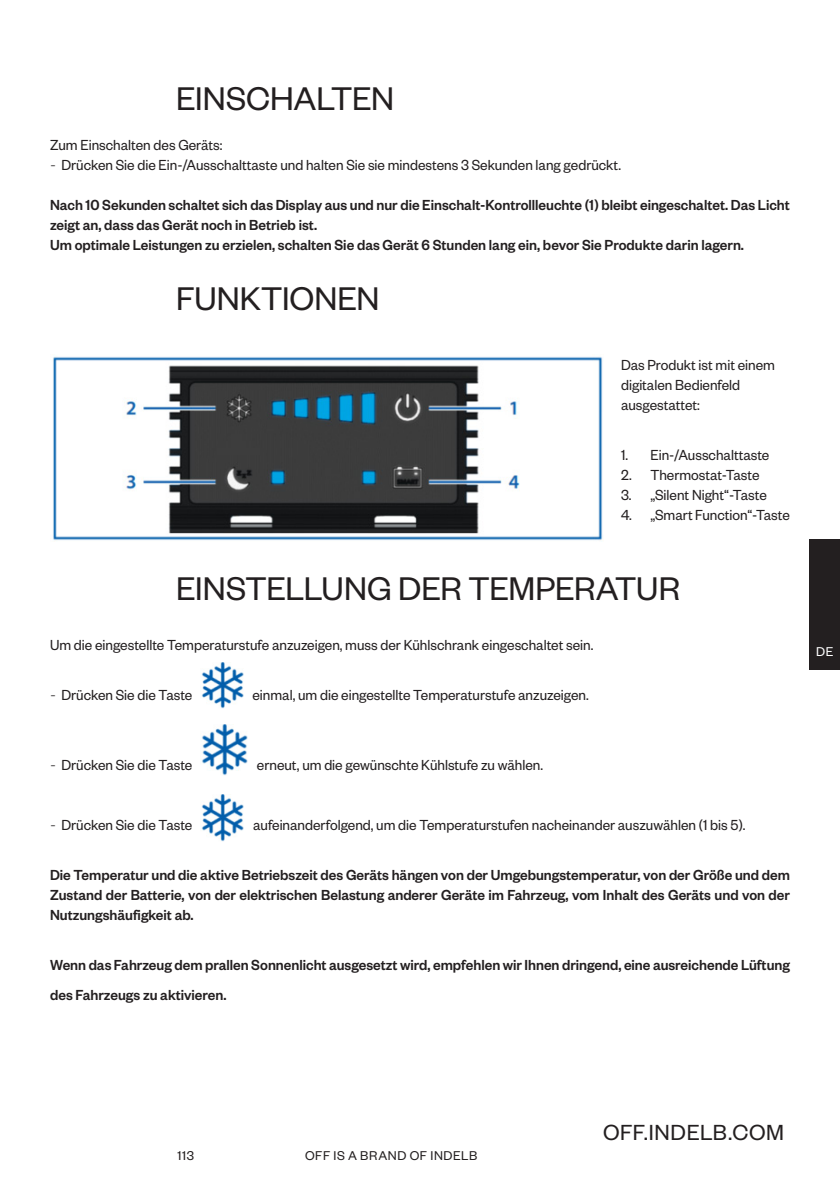
<style>
.page{position:relative;width:840px;height:1191px;background:#fff}
.page>*{position:absolute;margin:0;border:0;box-sizing:border-box;transform-origin:0 0}
.t1{font:36px "Founders Grotesk";letter-spacing:-.005em;color:#231f20}
.t2{font:24px "Founders Grotesk";letter-spacing:.03em;color:#231f20}
.t3{font:500 16px/20px "Founders Grotesk";color:#231f20;scale:.95 1}
.t4{font:16px "Founders Grotesk";color:#231f20;scale:.95 1}
.t5{font:16px/20px "Founders Grotesk";color:#242021;scale:.95 1}
.t6{font:14px "Founders Grotesk";letter-spacing:.045em;color:#231f20}
.t7{font:14px "Founders Grotesk";color:#fff}
.s1{font-family:"Aspira";font-weight:300}
</style>
<div class="page">
<div style="left:809px;top:539px;width:30px;height:130px;background:#231f20"></div>
<img style="left:53px;top:356px;width:550px;height:184px">
<img style="left:201px;top:662px;width:43px;height:47px">
<img style="left:201px;top:725px;width:47px;height:50px">
<img style="left:201px;top:794px;width:43px;height:47px">
<h1 class="t1" style="left:176px;top:76px;width:219px">EINSCHALTEN</h1>
<p class="t4" style="left:50px;top:135px;width:183px">Zum Einschalten des Geräts:</p>
<p class="t4" style="left:50px;top:155px;width:602px"><span class="s1">-</span> Drücken Sie die Ein-/Ausschalttaste und halten Sie sie mindestens 3 Sekunden lang gedrückt.</p>
<p class="t3" style="left:50px;top:194px;width:779px">Nach 10 Sekunden schaltet sich das Display aus und nur die Einschalt-Kontrollleuchte (1) bleibt eingeschaltet. Das Licht zeigt an, dass das Gerät noch in Betrieb ist.<br>Um optimale Leistungen zu erzielen, schalten Sie das Gerät 6 Stunden lang ein, bevor Sie Produkte darin lagern.</p>
<h1 class="t1" style="left:176px;top:276px;width:205px">FUNKTIONEN</h1>
<p class="t5" style="left:620px;top:354px;width:163px">Das Produkt ist mit einem digitalen Bedienfeld ausgestattet:</p>
<p class="t4" style="left:620px;top:445px;width:157px">1. Ein-/Ausschalttaste</p>
<p class="t4" style="left:620px;top:465px;width:147px">2. Thermostat-Taste</p>
<p class="t4" style="left:620px;top:485px;width:155px">3. „Silent Night“-Taste</p>
<p class="t4" style="left:620px;top:505px;width:179px">4. „Smart Function“-Taste</p>
<h1 class="t1" style="left:176px;top:566px;width:505px">EINSTELLUNG DER TEMPERATUR</h1>
<p class="t4" style="left:50px;top:635px;width:573px">Um die eingestellte Temperaturstufe anzuzeigen, muss der Kühlschrank eingeschaltet sein.</p>
<p class="t4" style="left:50px;top:685px;width:151px"><span class="s1">-</span> Drücken Sie die Taste</p>
<p class="t4" style="left:252px;top:685px;width:355px">einmal, um die eingestellte Temperaturstufe anzuzeigen.</p>
<p class="t4" style="left:50px;top:755px;width:151px"><span class="s1">-</span> Drücken Sie die Taste</p>
<p class="t4" style="left:257px;top:755px;width:302px">erneut, um die gewünschte Kühlstufe zu wählen.</p>
<p class="t4" style="left:50px;top:815px;width:151px"><span class="s1">-</span> Drücken Sie die Taste</p>
<p class="t4" style="left:253px;top:815px;width:519px">aufeinanderfolgend, um die Temperaturstufen nacheinander auszuwählen (1 bis 5).</p>
<p class="t3" style="left:50px;top:864px;width:780px;text-align:justify">Die Temperatur und die aktive Betriebszeit des Geräts hängen von der Umgebungstemperatur, von der Größe und dem Zustand der Batterie, von der elektrischen Belastung anderer Geräte im Fahrzeug, vom Inhalt des Geräts und von der Nutzungshäufigkeit ab.</p>
<p class="t3" style="left:50px;top:949px;width:780px;line-height:30px">Wenn das Fahrzeug dem prallen Sonnenlicht ausgesetzt wird, empfehlen wir Ihnen dringend, eine ausreichende Lüftung des Fahrzeugs zu aktivieren.</p>
<p class="t7" style="left:815px;top:643px;width:19px">DE</p>
<p class="t6" style="left:177px;top:1147px;width:18px">113</p>
<p class="t6" style="left:305px;top:1147px;width:174px">OFF IS A BRAND OF INDELB</p>
<h2 class="t2" style="left:602px;top:1118px;width:183px">OFF.INDELB.COM</h2>
</div>
